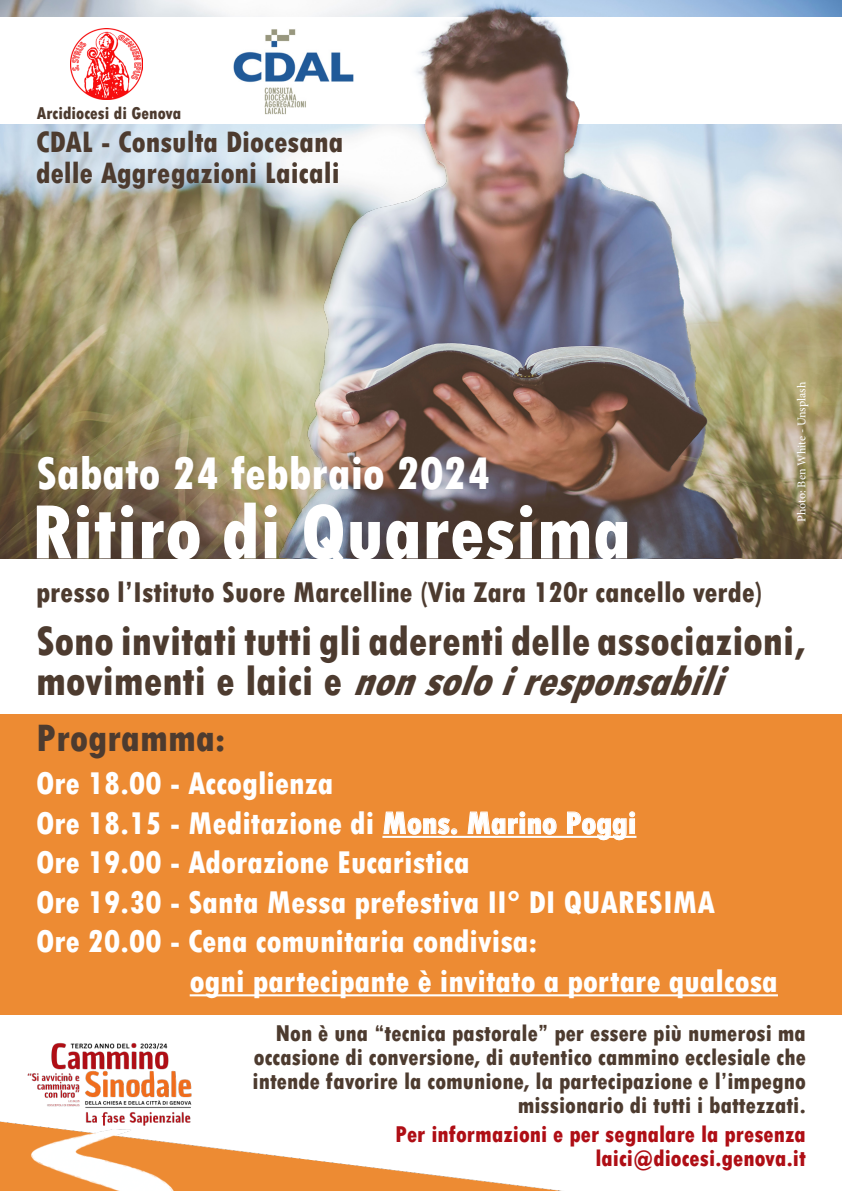
<style>
.page{position:relative;width:842px;height:1191px;background:#fff}
.page>*{position:absolute;margin:0;border:0;box-sizing:border-box;transform-origin:0 0}
.t1{font:800 condensed 81px "Tw Cen";color:#fff}
.t2{font:800 condensed 48px "Tw Cen";color:#fff}
.t3{font:800 condensed 43px/40px "Tw Cen";color:#4d3b2f}
.t4{font:800 condensed 40px "Tw Cen";color:#4d3b2f}
.t5{font:800 condensed 33px "Tw Cen";color:#fff}
.t6{font:800 condensed 31px "Tw Cen";color:#4d3b2f}
.t7{font:800 condensed 30px "Tw Cen";color:#4d3b2f}
.t8{font:800 condensed 24px/24px "Tw Cen";color:#4d3b2f;text-align:right}
.t9{font:800 condensed 24px "Tw Cen";color:#af0e15}
.t10{font:800 condensed 18px "Tw Cen";color:#4d3b2f}
.t11{font:12px "Minion Pro";letter-spacing:-.005em;color:#fff}
.s1{font-style:italic}
</style>
<div class="page">
<div style="left:0;top:714px;width:842px;height:301px;background:#ed8b33"></div>
<hr style="left:382px;top:836px;width:254px;height:2px;background:#fff">
<hr style="left:190px;top:994px;width:588px;height:2px;background:#fff">
<img style="left:0;top:994px;width:713px;height:197px">
<img style="left:0;top:0;width:842px;height:557px">
<p class="t10" style="left:37px;top:102px;width:146px">Arcidiocesi di Genova</p>
<p class="t6" style="left:36px;top:123px;width:309px">CDAL - Consulta Diocesana</p>
<p class="t6" style="left:36px;top:154px;width:305px">delle Aggregazioni Laicali</p>
<p class="t2" style="left:36px;top:445px;width:456px">Sabato 24 febbraio 2024</p>
<p class="t1" style="left:31px;top:484px;width:602px">Ritiro di Quaresima</p>
<p class="t7" style="left:36px;top:574px;width:728px">presso l’Istituto Suore Marcelline (Via Zara 120r cancello verde)</p>
<p class="t11" style="left:793px;top:522px;width:141px;rotate:-90deg">Photo: Ben White - Unsplash</p>
<p class="t3" style="left:36px;top:621px;width:771px">Sono invitati tutti gli aderenti delle associazioni, m o v i m e n t i e l a i c i e <span class="s1">nonsoloiresponsabili</span></p>
<p class="t4" style="left:36px;top:715px;width:191px">Programma:</p>
<p class="t5" style="left:36px;top:764px;width:299px">Ore 18.00 - Accoglienza</p>
<p class="t5" style="left:36px;top:803px;width:602px">Ore 18.15 - Meditazione di Mons. Marino Poggi</p>
<p class="t5" style="left:36px;top:843px;width:435px">Ore 19.00 - Adorazione Eucaristica</p>
<p class="t5" style="left:36px;top:882px;width:680px">Ore 19.30 - Santa Messa prefestiva II° DI QUARESIMA</p>
<p class="t5" style="left:36px;top:922px;width:503px">Ore 20.00 - Cena comunitaria condivisa:</p>
<p class="t5" style="left:190px;top:962px;width:590px">ogni partecipante è invitato a portare qualcosa</p>
<p class="t8" style="left:253px;top:1021px;width:555px">Non è una “tecnica pastorale” per essere più numerosi ma occasione di conversione, di autentico cammino ecclesiale che intende favorire la comunione, la partecipazione e l’impegno missionario di tutti i battezzati.</p>
<p class="t9" style="left:395px;top:1120px;width:412px">Per informazioni e per segnalare la presenza</p>
<p class="t9" style="left:595px;top:1144px;width:212px">laici@diocesi.genova.it</p>
</div>
